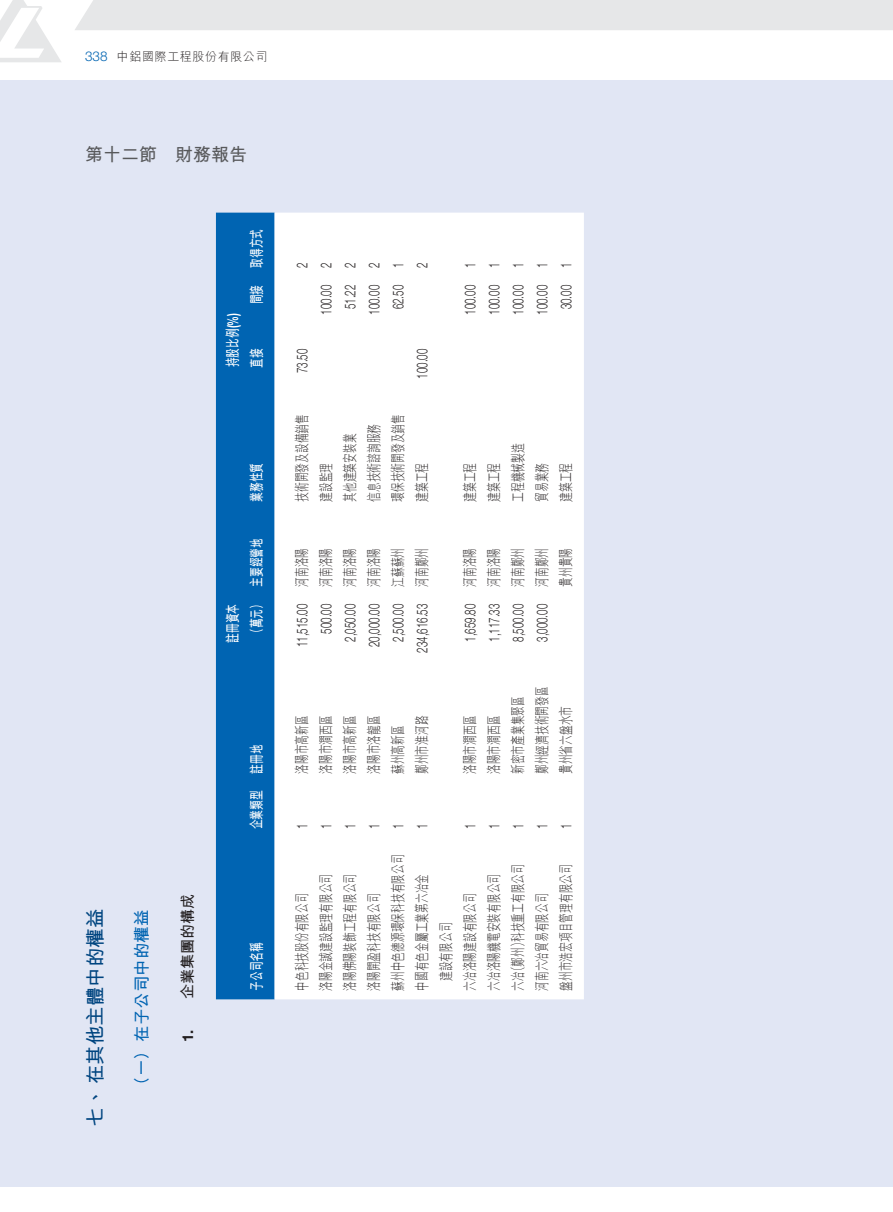
<style>
.page{position:relative;width:893px;height:1212px;background:#fff}
.page>*{position:absolute;margin:0;border:0;box-sizing:border-box;transform-origin:0 0}
.t1{font:19.5px "M Hei HK Bold E Ten B5 H";color:#004580}
.t2{font:18px "M Hei HK Bold E Ten B5 H";color:#58595b}
.t3{font:16.5px "M Hei HK Bold E Ten B5 H";color:#0064b2}
.t4{font:15px/24px "M Hei HK Light E Ten B5 H";color:#231f20;scale:.65 1}
.t5{font:300 15px "Helvetica Neue LT Std";color:#231f20;scale:.65 1}
.t6{font:15px/24px "M Hei HK Bold E Ten B5 H";color:#fff;text-align:center;scale:.65 1}
.t7{font:15px "M Hei HK Bold E Ten B5 H";color:#231f20}
.t8{font:12px "M Hei HK Light E Ten B5 H";letter-spacing:.05em;color:#231f20}
.s1{font-family:"Helvetica Neue LT Std";font-weight:300;font-size:13.5px;color:#0064b2}
.s2{font-family:"Helvetica Neue LT Std";font-weight:700}
.s3{font-family:"M Hei HK Light E Ten B5 H";font-weight:400}
</style>
<div class="page">
<div style="left:0;top:81px;width:893px;height:1106px;background:#e1e6f4"></div>
<svg style="left:0;top:0;width:61px;height:62px"></svg>
<div style="left:75px;top:0;width:818px;height:30px;background:#e6e7e8"></div>
<div style="left:216px;top:213px;width:59px;height:786px;background:#0064b2"></div>
<div style="left:275px;top:213px;width:309px;height:786px;background:#fff"></div>
<p class="t8" style="left:85px;top:52px;width:184px"><span class="s1">338</span> 中鋁國際工程股份有限公司</p>
<p class="t2" style="left:85px;top:147px;width:164px">第十二節 財務報告</p>
<p class="t6" style="left:222px;top:367px;width:85px;rotate:-90deg">持股比例<span class="s2">(%)</span></p>
<p class="t6" style="left:246px;top:304px;width:118px;rotate:-90deg">間接 取得方式</p>
<p class="t6" style="left:246px;top:368px;width:31px;rotate:-90deg">直接</p>
<p class="t6" style="left:246px;top:502px;width:61px;rotate:-90deg">業務性質</p>
<p class="t6" style="left:246px;top:587px;width:76px;rotate:-90deg">主要經營地</p>
<p class="t6" style="left:222px;top:643px;width:69px;rotate:-90deg">註冊資本（萬元）</p>
<h1 class="t1" style="left:88px;top:1127px;width:220px;rotate:-90deg">七、在其他主體中的權益</h1>
<p class="t3" style="left:135px;top:1093px;width:184px;rotate:-90deg">（一）在子公司中的權益</p>
<p class="t7" style="left:182px;top:1042px;width:149px;rotate:-90deg"><span class="s2">1.</span> 企業集團的構成</p>
<p class="t6" style="left:246px;top:829px;width:132px;rotate:-90deg">企業類型 註冊地</p>
<p class="t6" style="left:246px;top:991px;width:76px;rotate:-90deg">子公司名稱</p>
<p class="t5" style="left:297px;top:268px;width:10px;rotate:-90deg">2</p>
<p class="t5" style="left:321px;top:315px;width:82px;rotate:-90deg">100.00 2</p>
<p class="t5" style="left:345px;top:309px;width:74px;rotate:-90deg">51.22 2</p>
<p class="t5" style="left:369px;top:315px;width:82px;rotate:-90deg">100.00 2</p>
<p class="t5" style="left:393px;top:309px;width:74px;rotate:-90deg">62.50 1</p>
<p class="t5" style="left:417px;top:268px;width:10px;rotate:-90deg">2</p>
<p class="t5" style="left:297px;top:373px;width:39px;rotate:-90deg">73.50</p>
<p class="t5" style="left:417px;top:379px;width:47px;rotate:-90deg">100.00</p>
<p class="t4" style="left:292px;top:502px;width:136px;rotate:-90deg">技術開發及設備銷售</p>
<p class="t4" style="left:316px;top:502px;width:61px;rotate:-90deg">建設監理</p>
<p class="t4" style="left:340px;top:502px;width:106px;rotate:-90deg">其他建築安裝業</p>
<p class="t4" style="left:364px;top:502px;width:121px;rotate:-90deg">信息技術諮詢服務</p>
<p class="t4" style="left:388px;top:502px;width:136px;rotate:-90deg">環保技術開發及銷售</p>
<p class="t4" style="left:412px;top:502px;width:61px;rotate:-90deg">建築工程</p>
<p class="t5" style="left:297px;top:647px;width:154px;rotate:-90deg">11,515.00 <span class="s3">河南洛陽</span></p>
<p class="t5" style="left:321px;top:634px;width:134px;rotate:-90deg">500.00 <span class="s3">河南洛陽</span></p>
<p class="t5" style="left:345px;top:642px;width:146px;rotate:-90deg">2,050.00 <span class="s3">河南洛陽</span></p>
<p class="t5" style="left:369px;top:647px;width:154px;rotate:-90deg">20,000.00 <span class="s3">河南洛陽</span></p>
<p class="t5" style="left:393px;top:642px;width:146px;rotate:-90deg">2,500.00 <span class="s3">江蘇蘇州</span></p>
<p class="t5" style="left:417px;top:653px;width:163px;rotate:-90deg">234,616.53 <span class="s3">河南鄭州</span></p>
<p class="t4" style="left:292px;top:774px;width:91px;rotate:-90deg">洛陽市高新區</p>
<p class="t4" style="left:316px;top:774px;width:91px;rotate:-90deg">洛陽市澗西區</p>
<p class="t4" style="left:340px;top:774px;width:91px;rotate:-90deg">洛陽市高新區</p>
<p class="t4" style="left:364px;top:774px;width:91px;rotate:-90deg">洛陽市洛龍區</p>
<p class="t4" style="left:388px;top:774px;width:76px;rotate:-90deg">蘇州高新區</p>
<p class="t4" style="left:412px;top:774px;width:91px;rotate:-90deg">鄭州市淮河路</p>
<p class="t5" style="left:465px;top:315px;width:82px;rotate:-90deg">100.00 1</p>
<p class="t5" style="left:489px;top:315px;width:82px;rotate:-90deg">100.00 1</p>
<p class="t5" style="left:513px;top:315px;width:82px;rotate:-90deg">100.00 1</p>
<p class="t5" style="left:537px;top:315px;width:82px;rotate:-90deg">100.00 1</p>
<p class="t5" style="left:561px;top:309px;width:74px;rotate:-90deg">30.00 1</p>
<p class="t4" style="left:460px;top:502px;width:61px;rotate:-90deg">建築工程</p>
<p class="t4" style="left:484px;top:502px;width:61px;rotate:-90deg">建築工程</p>
<p class="t4" style="left:508px;top:502px;width:91px;rotate:-90deg">工程機械製造</p>
<p class="t4" style="left:532px;top:502px;width:61px;rotate:-90deg">貿易業務</p>
<p class="t4" style="left:556px;top:502px;width:61px;rotate:-90deg">建築工程</p>
<p class="t5" style="left:465px;top:642px;width:146px;rotate:-90deg">1,659.80 <span class="s3">河南洛陽</span></p>
<p class="t5" style="left:489px;top:642px;width:146px;rotate:-90deg">1,117.33 <span class="s3">河南洛陽</span></p>
<p class="t5" style="left:513px;top:642px;width:146px;rotate:-90deg">8,500.00 <span class="s3">河南鄭州</span></p>
<p class="t5" style="left:537px;top:642px;width:146px;rotate:-90deg">3,000.00 <span class="s3">河南鄭州</span></p>
<p class="t4" style="left:556px;top:587px;width:61px;rotate:-90deg">貴州貴陽</p>
<p class="t4" style="left:460px;top:774px;width:91px;rotate:-90deg">洛陽市澗西區</p>
<p class="t4" style="left:484px;top:774px;width:91px;rotate:-90deg">洛陽市澗西區</p>
<p class="t4" style="left:508px;top:774px;width:121px;rotate:-90deg">新密市產業集聚區</p>
<p class="t4" style="left:532px;top:774px;width:136px;rotate:-90deg">鄭州經濟技術開發區</p>
<p class="t4" style="left:556px;top:774px;width:106px;rotate:-90deg">貴州省六盤水市</p>
<p class="t5" style="left:297px;top:829px;width:10px;rotate:-90deg">1</p>
<p class="t5" style="left:321px;top:829px;width:10px;rotate:-90deg">1</p>
<p class="t5" style="left:345px;top:829px;width:10px;rotate:-90deg">1</p>
<p class="t5" style="left:369px;top:829px;width:10px;rotate:-90deg">1</p>
<p class="t5" style="left:393px;top:829px;width:10px;rotate:-90deg">1</p>
<p class="t5" style="left:417px;top:829px;width:10px;rotate:-90deg">1</p>
<p class="t5" style="left:465px;top:829px;width:10px;rotate:-90deg">1</p>
<p class="t5" style="left:489px;top:829px;width:10px;rotate:-90deg">1</p>
<p class="t5" style="left:513px;top:829px;width:10px;rotate:-90deg">1</p>
<p class="t5" style="left:537px;top:829px;width:10px;rotate:-90deg">1</p>
<p class="t5" style="left:561px;top:829px;width:10px;rotate:-90deg">1</p>
<p class="t4" style="left:292px;top:991px;width:151px;rotate:-90deg">中色科技股份有限公司</p>
<p class="t4" style="left:316px;top:991px;width:181px;rotate:-90deg">洛陽金誠建設監理有限公司</p>
<p class="t4" style="left:340px;top:991px;width:181px;rotate:-90deg">洛陽佛陽裝飾工程有限公司</p>
<p class="t4" style="left:364px;top:991px;width:151px;rotate:-90deg">洛陽開盈科技有限公司</p>
<p class="t4" style="left:388px;top:991px;width:211px;rotate:-90deg">蘇州中色德源環保科技有限公司</p>
<p class="t4" style="left:412px;top:981px;width:166px;text-indent:-10px;rotate:-90deg">中國有色金屬工業第六冶金建設有限公司</p>
<p class="t4" style="left:460px;top:991px;width:151px;rotate:-90deg">六冶洛陽建設有限公司</p>
<p class="t4" style="left:484px;top:991px;width:181px;rotate:-90deg">六冶洛陽機電安裝有限公司</p>
<p class="t4" style="left:508px;top:991px;width:196px;rotate:-90deg">六冶（鄭州）科技重工有限公司</p>
<p class="t4" style="left:532px;top:991px;width:151px;rotate:-90deg">河南六冶貿易有限公司</p>
<p class="t4" style="left:556px;top:991px;width:196px;rotate:-90deg">盤州市浩宏項目管理有限公司</p>
</div>
